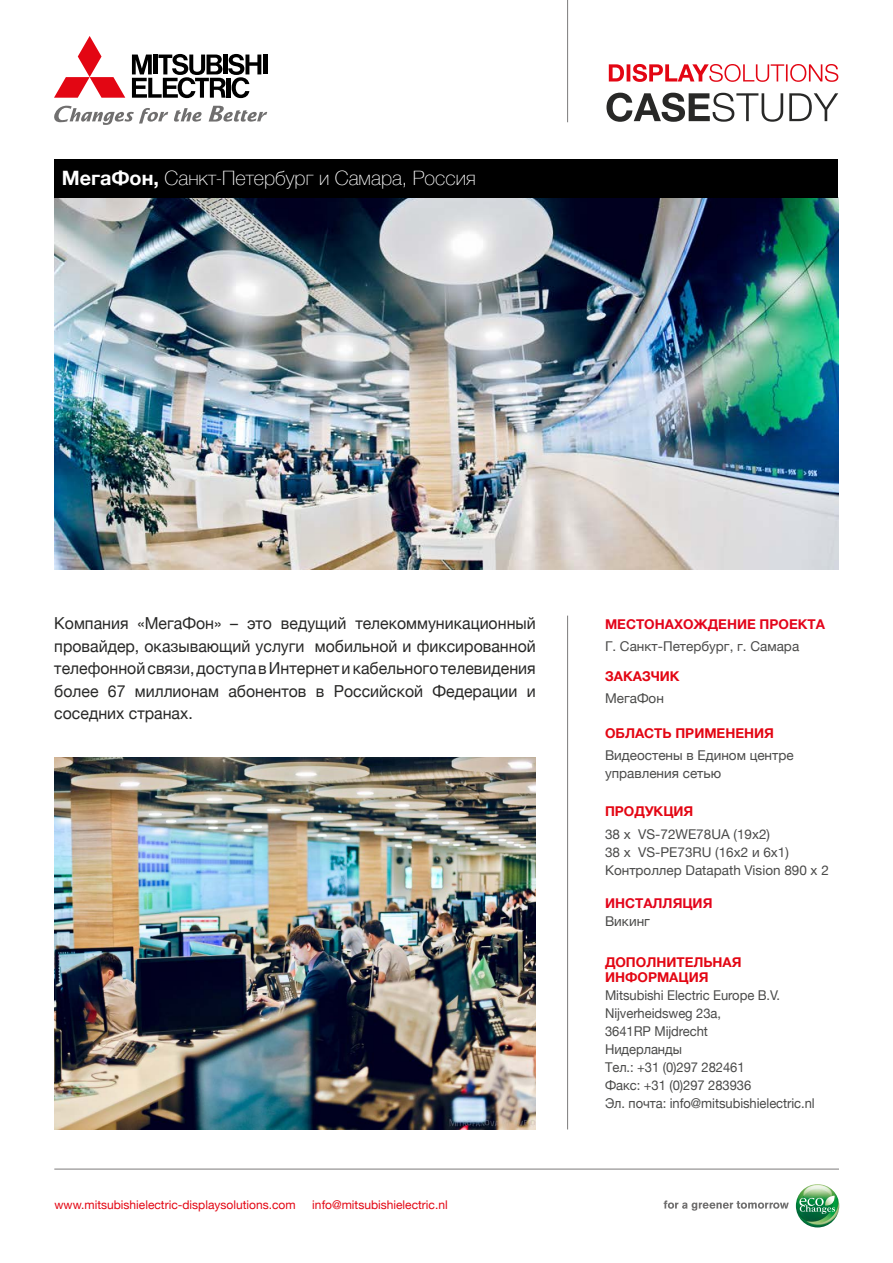
<style>
.page{position:relative;width:893px;height:1263px;background:#fff}
.page>*{position:absolute;margin:0;border:0;box-sizing:border-box;transform-origin:0 0}
.t1{font:100 19.8px "Helvetica Neue";color:#fff}
.t2{font:16.5px/22.5px "Helvetica Neue";color:#282827;text-align:justify;scale:.96 1}
.t3{font:13.5px/18px "Helvetica Neue";color:#4a4a49}
.t4{font:13.5px/18px "Helvetica Neue";color:#4a4a49;scale:.96 1}
.t5{font:700 13.5px/15px "Helvetica Neue";color:#e30613}
.t6{font:700 13.5px "Helvetica Neue";color:#e3051b}
.t7{font:12px "Helvetica Neue";color:#e30613}
.s1{font-weight:700}
</style>
<div class="page">
<hr style="left:54px;top:1169px;width:785px;height:1px;background:#7c7b7b">
<hr style="left:567px;top:616px;width:1px;height:513px;background:#7c7b7b">
<hr style="left:567px;top:0;width:1px;height:122px;background:#7c7b7b">
<svg style="left:209px;top:106px;width:58px;height:16px"></svg>
<svg style="left:54px;top:106px;width:114px;height:19px"></svg>
<svg style="left:174px;top:108px;width:28px;height:14px"></svg>
<svg style="left:54px;top:36px;width:71px;height:62px"></svg>
<hr style="left:263px;top:55px;width:4px;height:19px;background:#000">
<svg style="left:132px;top:54px;width:129px;height:44px"></svg>
<svg style="left:609px;top:64px;width:229px;height:18px"></svg>
<svg style="left:606px;top:93px;width:232px;height:29px"></svg>
<svg style="left:664px;top:1200px;width:125px;height:11px"></svg>
<img style="left:796px;top:1184px;width:43px;height:43px;border-radius:22px">
<svg style="left:799px;top:1195px;width:36px;height:19px"></svg>
<img style="left:55px;top:197px;width:783px;height:373px">
<div style="left:55px;top:159px;width:783px;height:38px;background:#000"></div>
<img style="left:54px;top:757px;width:481px;height:372px">
<p class="t1" style="left:62px;top:163px;width:416px"><span class="s1">МегаФон,</span> Санкт-Петербург и Самара, Россия</p>
<p class="t2" style="left:54px;top:613px;width:503px">Компания «МегаФон» – это ведущий телекоммуникационный провайдер, оказывающий услуги мобильной и фиксированной телефонной связи, доступа в Интернет и кабельного телевидения более 67 миллионам абонентов в Российской Федерации и соседних странах.</p>
<p class="t6" style="left:605px;top:613px;width:221px">МЕСТОНАХОЖДЕНИЕ ПРОЕКТА</p>
<p class="t3" style="left:605px;top:638px;width:196px">Г. Санкт-Петербург, г. Самара</p>
<p class="t5" style="left:605px;top:669px;width:76px">ЗАКАЗЧИК</p>
<p class="t3" style="left:605px;top:690px;width:60px">МегаФон</p>
<p class="t5" style="left:605px;top:725px;width:170px">ОБЛАСТЬ ПРИМЕНЕНИЯ</p>
<p class="t3" style="left:605px;top:747px;width:190px">Видеостены в Едином центре управления сетью</p>
<p class="t5" style="left:605px;top:804px;width:90px">ПРОДУКЦИЯ</p>
<p class="t3" style="left:605px;top:825px;width:225px">38 х VS-72WE78UA (19x2)<br>38 х VS-PE73RU (16x2 и 6x1)<br>Контроллер Datapath Vision 890 х 2</p>
<p class="t6" style="left:605px;top:892px;width:109px">ИНСТАЛЛЯЦИЯ</p>
<p class="t3" style="left:605px;top:912px;width:46px">Викинг</p>
<p class="t5" style="left:605px;top:955px;width:138px">ДОПОЛНИТЕЛЬНАЯ<br>ИНФОРМАЦИЯ</p>
<p class="t4" style="left:605px;top:987px;width:220px">Mitsubishi Electric Europe B.V.<br>Nijverheidsweg 23a,<br>3641RP Mijdrecht<br>Нидерланды<br>Тел.: +31 (0)297 282461<br>Факс: +31 (0)297 283936<br>Эл. почта: info@mitsubishielectric.nl</p>
<p class="t7" style="left:55px;top:1196px;width:243px">www.mitsubishielectric-displaysolutions.com</p>
<p class="t7" style="left:312px;top:1196px;width:137px">info@mitsubishielectric.nl</p>
</div>
